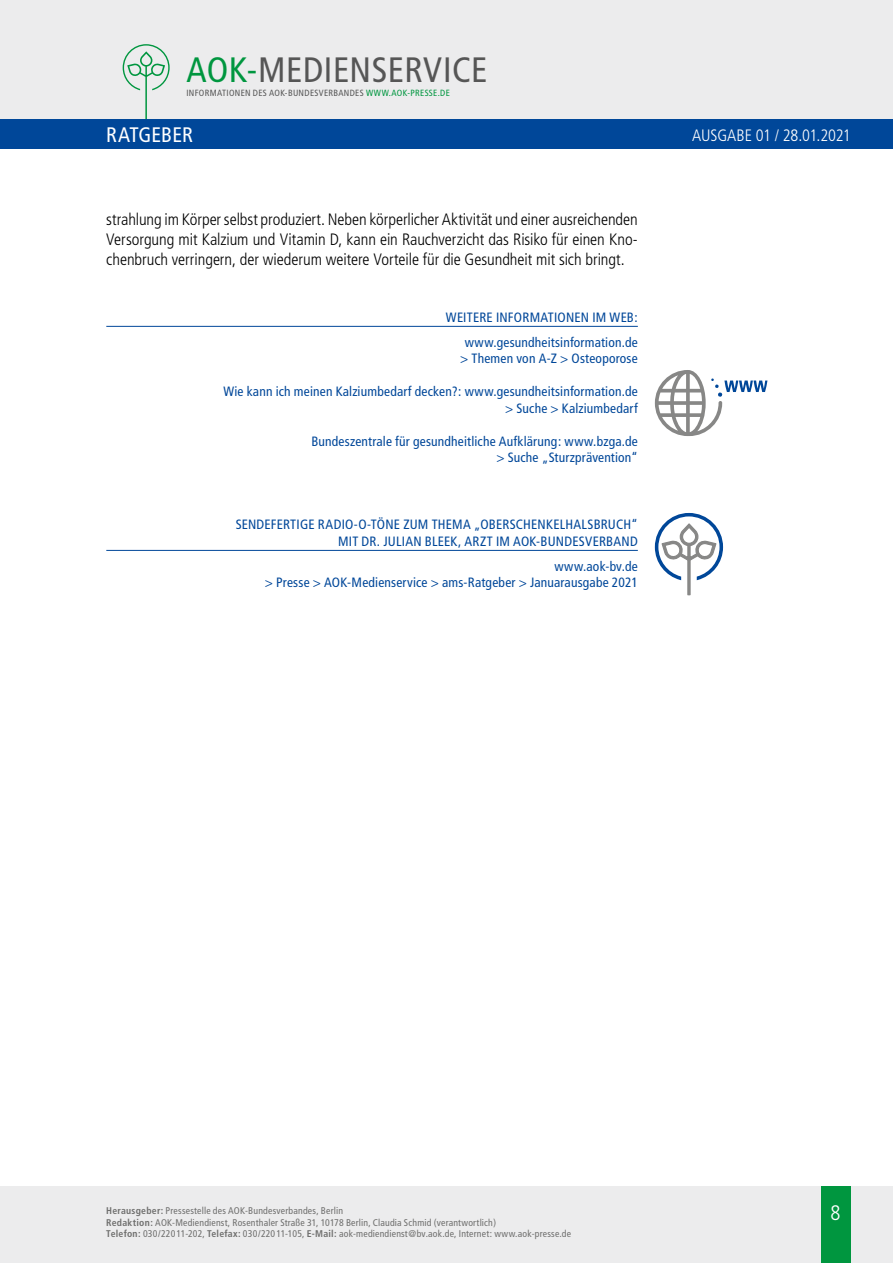
<style>
.page{position:relative;width:893px;height:1263px;background:#fff}
.page>*{position:absolute;margin:0;border:0;box-sizing:border-box;transform-origin:0 0}
.t1{font:condensed 35.25px "Frutiger";letter-spacing:.015em;color:#565656}
.t2{font:condensed 21px "Frutiger";color:#fff}
.t3{font:300 condensed 21px "Frutiger";color:#fff}
._4_Fließtext{font:300 condensed 16.5px/20.1px "Frutiger";letter-spacing:-.005em;color:#000;text-align:justify}
.t4{font:300 condensed 16.5px "Frutiger";letter-spacing:-.01em;color:#fff}
.Weiter_Infos_Fließte{font:condensed 13.5px/16.5px "Frutiger";letter-spacing:.015em;color:#004799;text-align:right}
.Weitere_Infos_Headli{font:condensed 13.5px/16.5px "Frutiger";letter-spacing:.015em;color:#004799;text-align:right}
.t5{font:condensed 9.75px/11.7px "Frutiger";letter-spacing:.02em;color:#6f6f6e}
.t6{font:condensed 9px "Frutiger";letter-spacing:.035em;color:#565656}
.s1{color:#00963f}
.s2{font-weight:700}
</style>
<div class="page">
<div style="left:0;top:1186px;width:893px;height:77px;background:#ececed"></div>
<div style="left:821px;top:1186px;width:29px;height:77px;background:#00963f"></div>
<div style="left:0;top:0;width:893px;height:141px;background:#ececed"></div>
<svg style="left:123px;top:44px;width:47px;height:75px"></svg>
<div style="left:0;top:119px;width:893px;height:30px;background:#004799"></div>
<hr style="left:106px;top:326px;width:532px;height:1px;background:#004799">
<hr style="left:106px;top:550px;width:532px;height:1px;background:#004799">
<svg style="left:655px;top:370px;width:112px;height:66px"></svg>
<svg style="left:654px;top:513px;width:70px;height:83px"></svg>
<h1 class="t1" style="left:186px;top:49px;width:303px"><span class="s1">AOK-</span>MEDIENSERVICE</h1>
<p class="t6" style="left:186px;top:87px;width:265px">INFORMATIONEN DES AOK-BUNDESVERBANDES <span class="s1">WWW.AOK-PRESSE.DE</span></p>
<h2 class="t2" style="left:106px;top:123px;width:88px">RATGEBER</h2>
<p class="t4" style="left:692px;top:125px;width:160px">AUSGABE 01 / 28.01.2021</p>
<p class="_4_Fließtext" style="left:106px;top:209px;width:533px">strahlung im Körper selbst produziert. Neben körperlicher Aktivität und einer ausreichenden Versorgung mit Kalzium und Vitamin D, kann ein Rauchverzicht das Risiko für einen Kno&shy;chenbruch verringern, der wiederum weitere Vorteile für die Gesundheit mit sich bringt.</p>
<p class="Weitere_Infos_Headli" style="left:446px;top:309px;width:193px">WEITERE INFORMATIONEN IM WEB:</p>
<p class="Weiter_Infos_Fließte" style="left:460px;top:334px;width:179px;text-align:center">www.gesundheitsinformation.de &gt; Themen von A-Z &gt; Osteoporose</p>
<p class="Weiter_Infos_Fließte" style="left:223px;top:384px;width:416px">Wie kann ich meinen Kalziumbedarf decken?: www.gesundheitsinformation.de &gt; Suche &gt; Kalziumbedarf</p>
<p class="Weiter_Infos_Fließte" style="left:311px;top:433px;width:328px">Bundeszentrale für gesundheitliche Aufklärung: www.bzga.de &gt; Suche „Sturzprävention“</p>
<p class="Weitere_Infos_Headli" style="left:236px;top:517px;width:404px">SENDEFERTIGE RADIO-O-TÖNE ZUM THEMA „OBERSCHENKELHALSBRUCH“<br>MIT DR. JULIAN BLEEK, ARZT IM AOK-BUNDESVERBAND</p>
<p class="Weiter_Infos_Fließte" style="left:265px;top:558px;width:374px">www.aok-bv.de<br>&gt; Presse &gt; AOK-Medienservice &gt; ams-Ratgeber &gt; Januarausgabe 2021</p>
<p class="t5" style="left:106px;top:1205px;width:466px"><span class="s2">Herausgeber:</span> Pressestelle des AOK-Bundesverbandes, Berlin<br><span class="s2">Redaktion:</span> AOK-Mediendienst, Rosenthaler Straße 31, 10178 Berlin, Claudia Schmid (verantwortlich)<br><span class="s2">Telefon:</span> 030/22011-202, <span class="s2">Telefax:</span> 030/22011-105, <span class="s2">E-Mail:</span> aok-mediendienst@bv.aok.de, Internet: www.aok-presse.de</p>
<h2 class="t3" style="left:830px;top:1201px;width:12px">8</h2>
</div>
